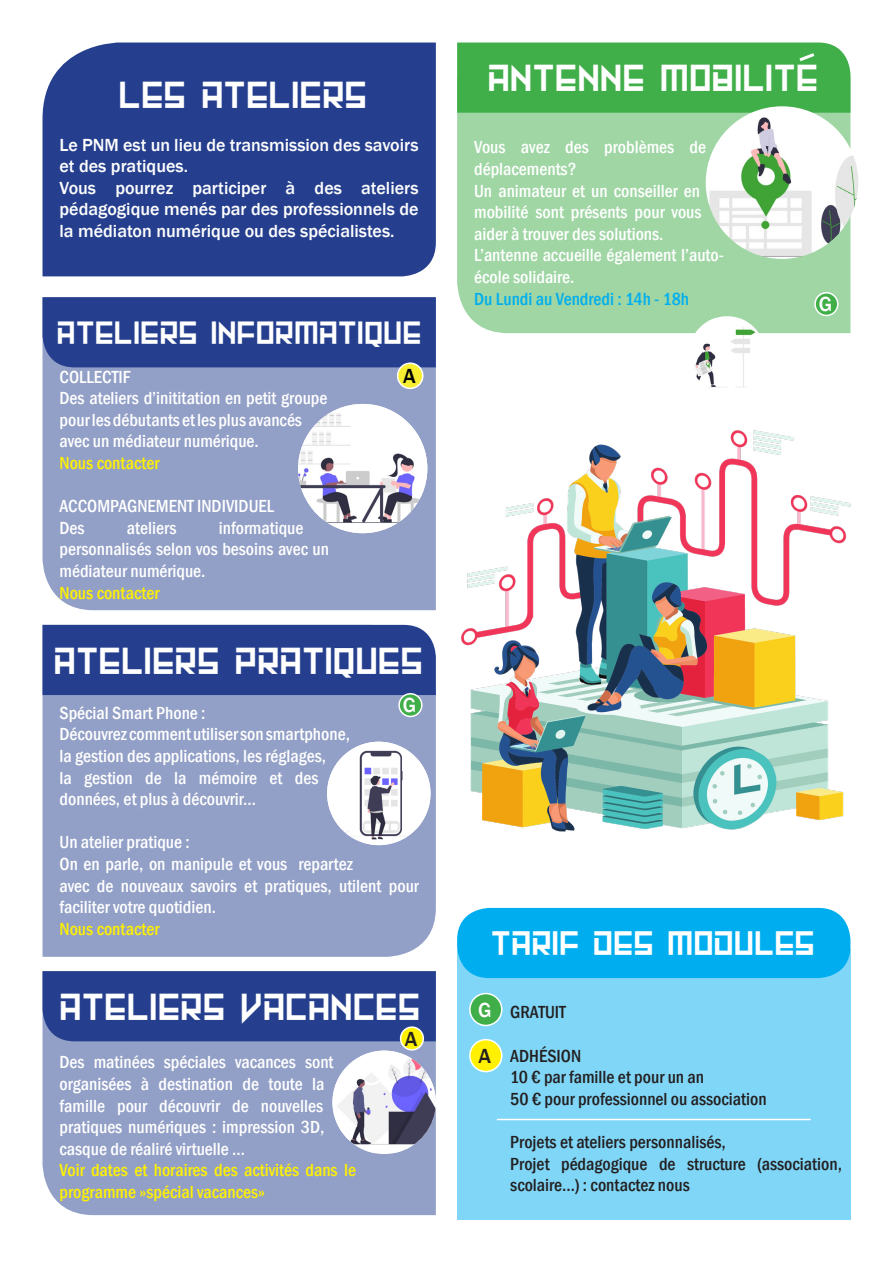
<style>
.page{position:relative;width:893px;height:1263px;background:#fff}
.page>*{position:absolute;margin:0;border:0;box-sizing:border-box;transform-origin:0 0}
.t1{font:30px "Machine Madness";color:#fff}
.t2{font:27px "Machine Madness";color:#fff}
.t3{font:25.5px "Machine Madness";color:#fff}
.t4{font:500 21px "Franklin Gothic";color:#fff}
.t5{font:500 21px "Franklin Gothic";color:#231f20}
.t6{font:500 21px "Franklin Gothic";color:#000}
.t7{font:500 condensed 18px/21.6px "Franklin Gothic";color:#fff}
.t8{font:500 condensed 18px/21.6px "Franklin Gothic";color:#231f20}
.t9{font:500 18px/21.6px "Franklin Gothic";color:#fff}
.t10{font:500 condensed 18px/21.6px "Franklin Gothic";color:#fff101}
.t11{font:500 condensed 18px "Franklin Gothic";color:#00aeef}
</style>
<div class="page">
<div style="left:43px;top:1041px;width:393px;height:174px;background:#929fc6"></div>
<div style="left:43px;top:695px;width:393px;height:262px;background:#929fc6"></div>
<div style="left:43px;top:367px;width:393px;height:243px;background:#929fc6"></div>
<div style="left:457px;top:113px;width:393px;height:220px;background:#9fd6a4"></div>
<div style="left:43px;top:43px;width:393px;height:233px;background:#253f8e"></div>
<div style="left:43px;top:971px;width:393px;height:70px;background:#253f8e"></div>
<div style="left:457px;top:949px;width:393px;height:271px;background:#80d6f7"></div>
<div style="left:457px;top:908px;width:393px;height:70px;background:#00aeef;border-radius:32px"></div>
<div style="left:470px;top:993px;width:32px;height:32px;background:#40ae49;border-radius:50%"></div>
<div style="left:469px;top:993px;width:33px;height:33px;border:2px solid #fff;border-radius:50%"></div>
<div style="left:815px;top:293px;width:23px;height:22px;background:#40ae49;border-radius:50%"></div>
<div style="left:814px;top:292px;width:24px;height:24px;border:2px solid #fff;border-radius:50%"></div>
<div style="left:470px;top:1040px;width:32px;height:31px;background:#fff101;border-radius:50%"></div>
<div style="left:469px;top:1039px;width:33px;height:33px;border:2px solid #fff;border-radius:50%"></div>
<div style="left:401px;top:1027px;width:22px;height:23px;background:#fff101;border-radius:50%"></div>
<div style="left:400px;top:1026px;width:24px;height:24px;border:2px solid #fff;border-radius:50%"></div>
<div style="left:43px;top:297px;width:393px;height:70px;background:#253f8e"></div>
<div style="left:398px;top:363px;width:25px;height:25px;background:#f7ee32;border-radius:50%"></div>
<div style="left:397px;top:362px;width:26px;height:27px;border:2px solid #fff;border-radius:50%"></div>
<hr style="left:497px;top:1119px;width:314px;height:1px;background:#fff">
<div style="left:457px;top:43px;width:393px;height:70px;background:#40ae49"></div>
<img style="left:689px;top:319px;width:76px;height:69px">
<img style="left:706px;top:106px;width:152px;height:153px;border-radius:76px">
<img style="left:332px;top:1050px;width:104px;height:102px">
<img style="left:298px;top:404px;width:129px;height:129px;border-radius:65px">
<img style="left:461px;top:430px;width:390px;height:402px">
<div style="left:43px;top:625px;width:393px;height:70px;background:#253f8e"></div>
<div style="left:399px;top:694px;width:23px;height:22px;background:#40ae49;border-radius:50%"></div>
<div style="left:398px;top:693px;width:25px;height:24px;border:2px solid #fff;border-radius:50%"></div>
<img style="left:327px;top:742px;width:104px;height:103px;border-radius:52px">
<p class="t1" style="left:119px;top:78px;width:250px">LES ATELIERS</p>
<p class="t9" style="left:60px;top:134px;width:360px">Le PNM est un lieu de transmission des savoirs et des pratiques.</p>
<p class="t9" style="left:60px;top:177px;width:360px;text-align:justify">Vous pourrez participer à des ateliers pédagogique menés par des professionnels de la médiaton numérique ou des spécialistes.</p>
<p class="t3" style="left:57px;top:318px;width:366px">ATELIERS INFORMATIQUE</p>
<p class="t7" style="left:60px;top:366px;width:72px">COLLECTIF</p>
<p class="t7" style="left:60px;top:387px;width:269px">Des ateliers d’inititation en petit groupe pour les débutants et les plus avancés avec un médiateur numérique.</p>
<p class="t10" style="left:60px;top:452px;width:101px">Nous contacter</p>
<p class="t7" style="left:60px;top:495px;width:216px">ACCOMPAGNEMENT INDIVIDUEL</p>
<p class="t7" style="left:60px;top:517px;width:27px">Des</p>
<p class="t7" style="left:127px;top:517px;width:51px">ateliers</p>
<p class="t6" style="left:403px;top:363px;width:14px">A</p>
<p class="t7" style="left:60px;top:517px;width:271px;text-indent:159px">informatique personnalisés selon vos besoins avec un médiateur numérique.</p>
<p class="t10" style="left:60px;top:582px;width:101px">Nous contacter</p>
<p class="t1" style="left:54px;top:643px;width:371px">ATELIERS PRATIQUES</p>
<p class="t7" style="left:60px;top:702px;width:148px">Spécial Smart Phone :</p>
<p class="t7" style="left:60px;top:723px;width:292px">Découvrez comment utiliser son smartphone, la gestion des applications, les réglages,<br>la gestion de la mémoire et des données, et plus à découvrir...</p>
<p class="t7" style="left:60px;top:831px;width:132px">Un atelier pratique :</p>
<p class="t7" style="left:60px;top:853px;width:361px">On en parle, on manipule et vous repartez<br>avec de nouveaux savoirs et pratiques, utilent pour faciliter votre quotidien.</p>
<p class="t10" style="left:60px;top:918px;width:101px">Nous contacter</p>
<p class="t4" style="left:403px;top:692px;width:15px">G</p>
<p class="t1" style="left:59px;top:990px;width:362px">ATELIERS VACANCES</p>
<p class="t7" style="left:60px;top:1051px;width:275px">Des matinées spéciales vacances sont organisées à destination de toute la famille pour découvrir de nouvelles pratiques numériques : impression 3D, casque de réaliré virtuelle ...</p>
<p class="t10" style="left:60px;top:1159px;width:298px">Voir dates et horaires des activités dans le programme »spécial vacances»</p>
<p class="t5" style="left:405px;top:1026px;width:14px">A</p>
<p class="t1" style="left:487px;top:61px;width:332px">ANTENNE MOBILITE</p>
<p class="t7" style="left:474px;top:136px;width:234px">Vous avez des problèmes de déplacements?</p>
<p class="t7" style="left:474px;top:180px;width:229px;text-align:justify">Un animateur et un conseiller en mobilité sont présents pour vous aider à trouver des solutions.</p>
<p class="t7" style="left:474px;top:244px;width:252px">L’antenne accueille également l’auto&shy;école solidaire.</p>
<p class="t11" style="left:474px;top:287px;width:217px">Du Lundi au Vendredi : 14h - 18h</p>
<p class="t4" style="left:819px;top:291px;width:15px">G</p>
<p class="t2" style="left:491px;top:928px;width:325px">TARIF DES MODULES</p>
<p class="t4" style="left:478px;top:997px;width:15px">G</p>
<p class="t5" style="left:479px;top:1043px;width:14px">A</p>
<p class="t8" style="left:510px;top:1001px;width:57px">GRATUIT</p>
<p class="t8" style="left:510px;top:1044px;width:72px">ADHÉSION</p>
<p class="t8" style="left:510px;top:1066px;width:195px">10 € par famille et pour un an</p>
<p class="t8" style="left:510px;top:1088px;width:258px">50 € pour professionnel ou association</p>
<p class="t8" style="left:510px;top:1131px;width:217px">Projets et ateliers personnalisés,</p>
<p class="t8" style="left:510px;top:1152px;width:333px">Projet pédagogique de structure (association, scolaire...) : contactez nous</p>
</div>
